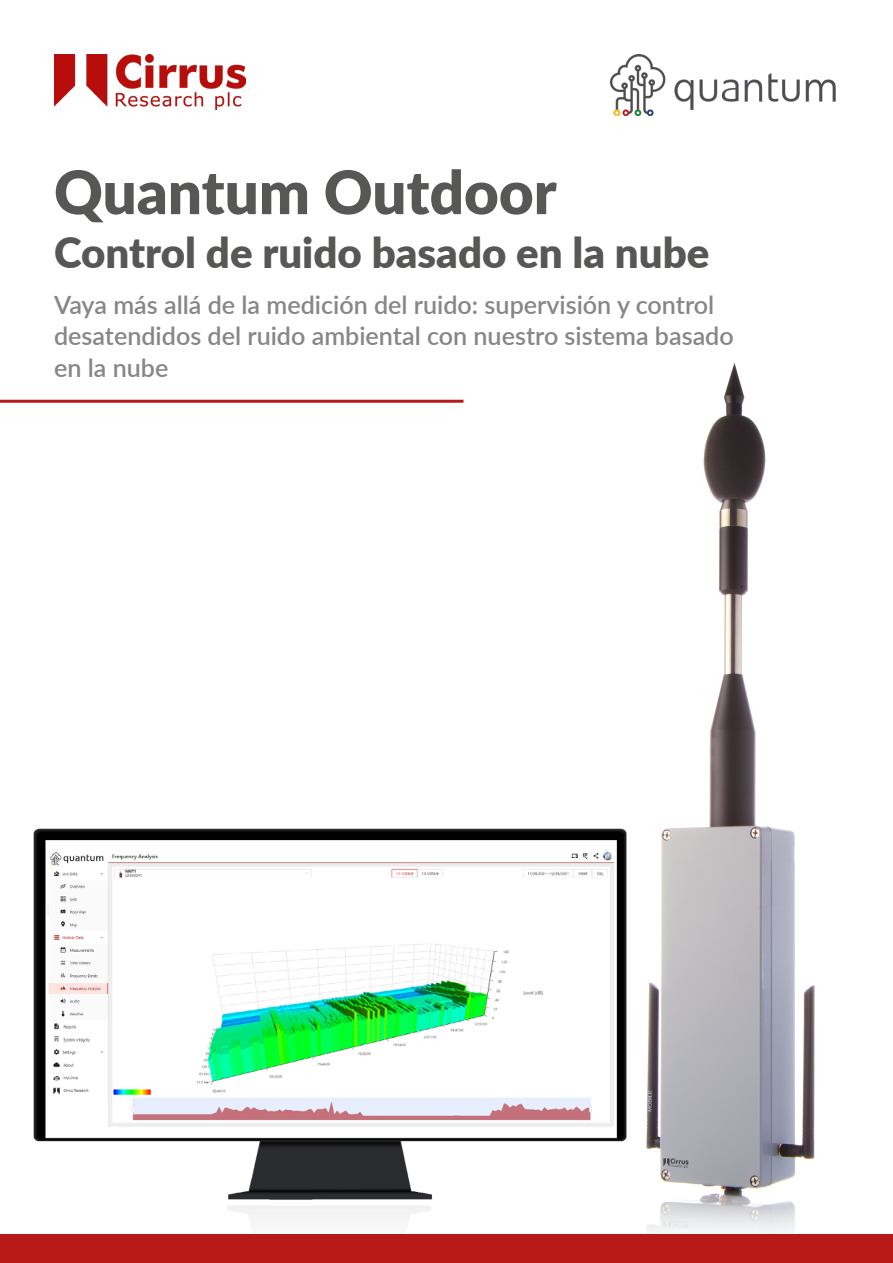
<style>
.page{position:relative;width:893px;height:1263px;background:#fff}
.page>*{position:absolute;margin:0;border:0;box-sizing:border-box;transform-origin:0 0}
.t1{font:900 60px "Lato";color:#575756}
.t2{font:900 42px "Lato";color:#575756}
.t3{font:600 25.2px/31.5px "Lato";color:#878787}
</style>
<div class="page">
<img style="left:33px;top:828px;width:594px;height:372px">
<img style="left:28px;top:1206px;width:602px;height:29px">
<img style="left:632px;top:362px;width:207px;height:873px">
<div style="left:0;top:1235px;width:893px;height:28px;background:#b61918"></div>
<img style="left:54px;top:54px;width:191px;height:55px">
<hr style="left:0;top:400px;width:463px;height:3px;background:#b61918">
<img style="left:610px;top:54px;width:226px;height:62px">
<h1 class="t1" style="left:54px;top:147px;width:504px">Quantum Outdoor</h1>
<h2 class="t2" style="left:54px;top:221px;width:657px">Control de ruido basado en la nube</h2>
<p class="t3" style="left:54px;top:288px;width:681px">Vaya más allá de la medición del ruido: supervisión y control desatendidos del ruido ambiental con nuestro sistema basado en la nube</p>
</div>
